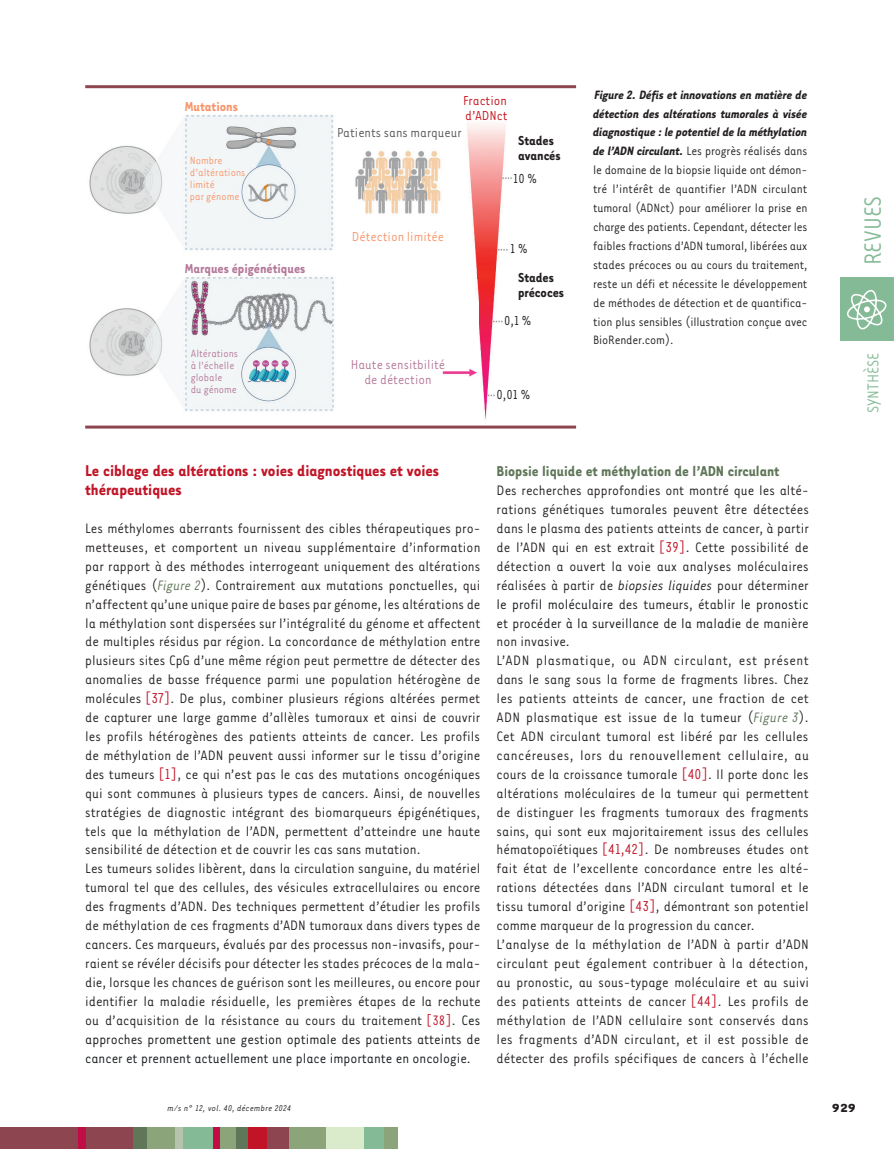
<style>
.page{position:relative;width:894px;height:1149px;background:#fff}
.page>*{position:absolute;margin:0;border:0;box-sizing:border-box;transform-origin:0 0}
.t1{font:27px "Tarzana Nar OT";color:#84ba95}
.t2{font:700 18px/18.9px "Tarzana Nar OT";color:#c11527}
.t3{font:18px "Tarzana Nar OT";color:#84ba95}
.t4{font:700 16.5px "Tarzana Nar OT";color:#5f7659}
.t5{font:15.75px/18.9px "Tarzana Nar OT";color:#231f20}
.t6{font:15px/15px "Tarzana Nar OT";color:#b5799a;text-align:center}
.t7{font:700 15px/15px "Tarzana Nar OT";color:#231f20}
.t8{font:700 15px "Tarzana Nar OT";color:#b5799a}
.t9{font:15px "Tarzana Nar OT";color:#57585a}
.t10{font:15px "Tarzana Nar OT";color:#f7966b}
.t11{font:15px/15px "Tarzana Nar OT";color:#c4121a}
.t12{font:15px "Tarzana Nar OT";color:#231f20}
.t13{font:700 15px "Tarzana Nar OT";color:#f7966b}
.t14{font:13.95px/18.9px "Tarzana Nar OT";letter-spacing:-.01em;color:#231f20;text-align:justify}
.t15{font:700 13.5px "Tarzana Wide OT";color:#231f20}
.t16{font:12px/12px "Tarzana Nar OT";color:#b5799a}
.t17{font:12px/12px "Tarzana Nar OT";color:#f7966b}
.t18{font:italic 9.75px "Tarzana Nar OT";letter-spacing:.025em;color:#231f20}
.s1{font-weight:700;font-style:italic}
.s2{font-style:italic;color:#5f7659}
.s3{font-size:16.5px;color:#c11527}
.s4{color:#c11527}
.s5{color:#14181b}
.s6{font-style:italic}
</style>
<div class="page">
<div style="left:0;top:1127px;width:134px;height:21px;background:#8d454f"></div>
<div style="left:235px;top:1127px;width:13px;height:21px;background:#5f7659"></div>
<div style="left:78px;top:1127px;width:7px;height:21px;background:#c10d45"></div>
<div style="left:133px;top:1127px;width:22px;height:21px;background:#5f7659"></div>
<div style="left:147px;top:1127px;width:30px;height:21px;background:#8ba479"></div>
<div style="left:175px;top:1127px;width:9px;height:21px;background:#b6c4ad"></div>
<div style="left:183px;top:1127px;width:30px;height:21px;background:#84ba95"></div>
<div style="left:217px;top:1127px;width:19px;height:21px;background:#8ba479"></div>
<div style="left:213px;top:1127px;width:6px;height:21px;background:#c10d45"></div>
<div style="left:248px;top:1127px;width:27px;height:21px;background:#c11527"></div>
<div style="left:287px;top:1127px;width:39px;height:21px;background:#8ba479"></div>
<div style="left:267px;top:1127px;width:21px;height:21px;background:#8d454f"></div>
<div style="left:326px;top:1127px;width:38px;height:21px;background:#daebcb"></div>
<div style="left:364px;top:1127px;width:20px;height:21px;background:#84ba95"></div>
<div style="left:383px;top:1127px;width:14px;height:21px;background:#8ba479"></div>
<div style="left:840px;top:277px;width:53px;height:63px;background:#84ba95"></div>
<svg style="left:847px;top:290px;width:39px;height:39px"></svg>
<img style="left:85px;top:88px;width:491px;height:332px">
<hr style="left:85px;top:85px;width:491px;height:3px;background:#8d454f">
<hr style="left:85px;top:425px;width:491px;height:3px;background:#8d454f">
<p class="t13" style="left:185px;top:97px;width:55px">Mutations</p>
<p class="t17" style="left:190px;top:153px;width:57px">Nombre d’altérations limité<br>par génome</p>
<p class="t8" style="left:185px;top:258px;width:122px">Marques épigénétiques</p>
<p class="t16" style="left:191px;top:346px;width:49px">Altérations à l'échelle globale<br>du génome</p>
<p class="t11" style="left:463px;top:93px;width:46px">Fraction d’ADNct</p>
<p class="t9" style="left:337px;top:124px;width:126px">Patients sans marqueur</p>
<p class="t7" style="left:518px;top:132px;width:44px">Stades avancés</p>
<p class="t10" style="left:352px;top:227px;width:94px">Détection limitée</p>
<p class="t6" style="left:350px;top:356px;width:96px">Haute sensitbilité de détection</p>
<p class="t12" style="left:513px;top:169px;width:25px">10 %</p>
<p class="t12" style="left:510px;top:240px;width:19px">1 %</p>
<p class="t7" style="left:518px;top:269px;width:47px">Stades précoces</p>
<p class="t12" style="left:504px;top:312px;width:29px">0,1 %</p>
<p class="t12" style="left:496px;top:386px;width:35px">0,01 %</p>
<p class="t14" style="left:593px;top:84px;width:216px"><span class="s1">Figure 2. Défis et innovations en matière de détection des altérations tumorales à visée diagnostique : le potentiel de la méthylation de l’ADN circulant.</span> Les progrès réalisés dans le domaine de la biopsie liquide ont démon&shy;tré l’intérêt de quantifier l’ADN circulant tumoral (ADNct) pour améliorer la prise en charge des patients. Cependant, détecter les faibles fractions d’ADN tumoral, libérées aux stades précoces ou au cours du traitement, reste un défi et nécessite le développement de méthodes de détection et de quantifica&shy;tion plus sensibles (illustration conçue avec BioRender.com).</p>
<h1 class="t1" style="left:856px;top:265px;width:71px;rotate:-90deg">REVUES</h1>
<p class="t3" style="left:861px;top:413px;width:62px;rotate:-90deg">SYNTHÈSE</p>
<p class="t2" style="left:85px;top:460px;width:355px">Le ciblage des altérations : voies diagnostiques et voies thérapeutiques</p>
<p class="t5" style="left:85px;top:518px;width:397px">Les méthylomes aberrants fournissent des cibles thérapeutiques pro&shy;metteuses, et comportent un niveau supplémentaire d’information par rapport à des méthodes interrogeant uniquement des altérations génétiques (<span class="s2">Figure 2</span>). Contrairement aux mutations ponctuelles, qui n’affectent qu’une unique paire de bases par génome, les altérations de la méthylation sont dispersées sur l’intégralité du génome et affectent de multiples résidus par région. La concordance de méthylation entre plusieurs sites CpG d’une même région peut permettre de détecter des anomalies de basse fréquence parmi une population hétérogène de molécules <span class="s3">[37]</span>. De plus, combiner plusieurs régions altérées permet de capturer une large gamme d’allèles tumoraux et ainsi de couvrir les profils hétérogènes des patients atteints de cancer. Les profils de méthylation de l’ADN peuvent aussi informer sur le tissu d’origine des tumeurs <span class="s3">[1]</span>, ce qui n’est pas le cas des mutations oncogéniques qui sont communes à plusieurs types de cancers. Ainsi, de nouvelles stratégies de diagnostic intégrant des biomarqueurs é pigé né tiques, tels que la méthylation de l’ADN, permettent d’atteindre une haute sensibilité de détection et de couvrir les cas sans mutation.<br>Les tumeurs solides libèrent, dans la circulation sanguine, du matériel tumoral tel que des cellules, des vésicules extracellulaires ou encore des fragments d’ADN. Des techniques permettent d’étudier les profils de méthylation de ces fragments d’ADN tumoraux dans divers types de cancers. Ces marqueurs, évalués par des processus non-invasifs, pour&shy;raient se révéler décisifs pour détecter les stades précoces de la mala&shy;die, lorsque les chances de guérison sont les meilleures, ou encore pour identifier la maladie résiduelle, les premières étapes de la rechute ou d’acquisition de la résistance au cours du traitement <span class="s4">[38]</span>. <span class="s5">Ces approches promettent une gestion optimale des patients atteints de cancer et prennent actuellement une place importante en oncologie.</span></p>
<p class="t4" style="left:496px;top:461px;width:284px">Biopsie liquide et méthylation de l’ADN circulant</p>
<p class="t5" style="left:496px;top:480px;width:314px">Des recherches approfondies ont montré que les alté&shy;rations génétiques tumorales peuvent être détectées dans le plasma des patients atteints de cancer, à partir de l’ADN qui en est extrait <span class="s3">[39]</span>. Cette possibilité de détection a ouvert la voie aux analyses moléculaires réalisées à partir de <span class="s6">biopsies liquides</span> pour déterminer <span class="s5">le profil moléculaire</span> des tumeurs, établir <span class="s5">le pronostic et procéder à la surveillance de la maladie</span> de manière non invasive<span class="s5">.<br></span>L’ADN plasmatique, ou ADN circulant, est présent dans le sang sous la forme de fragments libres. Chez les patients atteints de cancer, une fraction de cet ADN plasmatique est issue de la tumeur (<span class="s2">Figure 3</span>).<br>Cet ADN circulant tumoral est libéré par les cellules cancéreuses, lors du renouvellement cellulaire, au cours de la croissance tumorale <span class="s3">[40]</span>. Il porte donc les altérations moléculaires de la tumeur qui permettent de distinguer les fragments tumoraux des fragments sains, qui sont eux majoritairement issus des cellules hé matopoï é tiques <span class="s3">[41,42]</span>. De nombreuses études ont fait état de l’excellente concordance entre les alté&shy;rations détectées dans l’ADN circulant tumoral et le tissu tumoral d’origine <span class="s3">[43]</span>, démontrant son potentiel comme marqueur de la progression du cancer.<br>L’analyse de la méthylation de l’ADN à partir d’ADN circulant peut également contribuer à la détection, au pronostic, au sous-typage moléculaire et au suivi des patients atteints de cancer <span class="s3">[44]</span>. Les profils de méthylation de l’ADN cellulaire sont conservés dans les fragments d’ADN circulant, et il est possible de détecter des profils spécifiques de cancers à l’échelle</p>
<p class="t18" style="left:167px;top:1102px;width:125px">m/s n° 12, vol. 40, décembre 2024</p>
<p class="t15" style="left:831px;top:1098px;width:25px">929</p>
</div>
